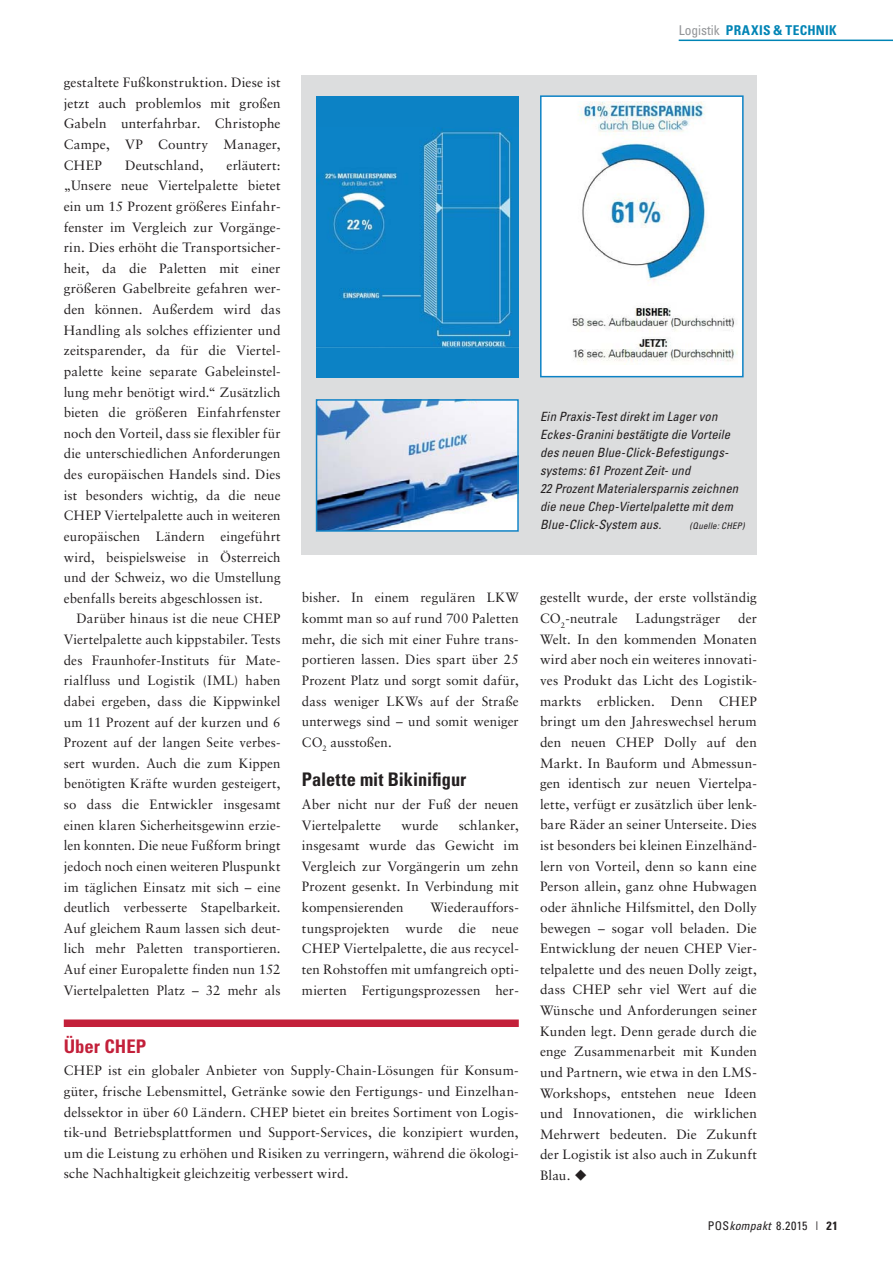
<style>
.page{position:relative;width:893px;height:1263px;background:#fff}
.page>*{position:absolute;margin:0;border:0;box-sizing:border-box;transform-origin:0 0}
.t1{font:700 condensed 18.75px "Univers";color:#231f20}
.t2{font:700 condensed 18.75px "Univers";color:#c3203a}
.t3{font:13.5px/20.7px "Sabon LT Std";letter-spacing:.01em;color:#231f20;text-align:justify}
.t4{font:700 condensed 13.5px "Univers";letter-spacing:.02em;color:#0084b5}
.t5{font:italic condensed 12.75px/18px "Univers";letter-spacing:.01em;color:#231f20}
.t6{font:condensed 12px "Univers";letter-spacing:.035em;color:#231f20}
.t7{font:italic condensed 9px "Univers";letter-spacing:.025em;color:#231f20}
.s1{font-weight:400;color:#939598}
.s2{font-style:italic}
.s3{font-weight:700}
</style>
<div class="page">
<hr style="left:679px;top:40px;width:214px;height:1px;background:#0084b5">
<div style="left:302px;top:76px;width:455px;height:479px;background:#dcddde"></div>
<div style="left:64px;top:1019px;width:455px;height:8px;background:#c3203a"></div>
<div style="left:316px;top:96px;width:202px;height:282px;background:#0c82c5"></div>
<img style="left:316px;top:130px;width:202px;height:218px">
<div style="left:541px;top:96px;width:202px;height:281px;background:#fff"></div>
<img style="left:572px;top:102px;width:166px;height:263px">
<div style="left:540px;top:95px;width:204px;height:282px;border:2px solid #0c82c5"></div>
<img style="left:319px;top:402px;width:197px;height:127px">
<div style="left:316px;top:399px;width:203px;height:133px;border:2px solid #1082c5"></div>
<p class="t3" style="left:64px;top:73px;width:218px">gestaltete Fußkonstruktion. Diese ist jetzt auch problemlos mit großen Gabeln unterfahrbar. Christophe Campe, VP Country Manager, CHEP</p>
<p class="t3" style="left:64px;top:155px;width:218px;text-indent:163px">erläutert: „Unsere neue Viertelpalette bietet ein um 15 Prozent größeres Einfahr&shy;fenster im Vergleich zur Vorgänge&shy;rin. Dies erhöht die Transportsicher&shy;heit, da die Paletten mit einer größeren Gabelbreite gefahren wer&shy;den können. Außerdem wird das Handling als solches effizienter und zeitsparender, da für die Viertel&shy;palette keine separate Gabeleinstel&shy;lung mehr benötigt wird.“ Zusätzlich bieten die größeren Einfahrfenster noch den Vorteil, dass sie flexibler für die unterschiedlichen Anforderungen des europäischen Handels sind. Dies ist besonders wichtig, da die neue CHEP Viertelpalette auch in weiteren europäischen Ländern eingeführt wird, beispielsweise in Österreich und der Schweiz, wo die Umstellung ebenfalls bereits abgeschlossen ist.</p>
<p class="t3" style="left:64px;top:609px;width:218px;text-indent:13px">Darüber hinaus ist die neue CHEP Viertelpalette auch kippstabiler. Tests des Fraunhofer-Instituts für Mate&shy;rialfluss und Logistik (IML) haben dabei ergeben, dass die Kippwinkel um 11 Prozent auf der kurzen und 6<br>Prozent auf der langen Seite verbes&shy;sert wurden. Auch die zum Kippen benötigten Kräfte wurden gesteigert, so dass die Entwickler insgesamt einen klaren Sicherheitsgewinn erzie&shy;len konnten. Die neue Fußform bringt jedoch noch einen weiteren Pluspunkt im täglichen Einsatz mit sich – eine deutlich verbesserte Stapelbarkeit.<br>Auf gleichem Raum lassen sich deut&shy;lich mehr Paletten transportieren.<br>Auf einer Europalette finden nun 152<br>Viertelpaletten Platz – 32 mehr als</p>
<p class="t3" style="left:125px;top:155px;width:80px">Deutschland,</p>
<p class="t3" style="left:302px;top:588px;width:218px">bisher. In einem regulären LKW kommt man so auf rund 700 Paletten mehr, die sich mit einer Fuhre trans&shy;portieren lassen. Dies spart über 25<br>Prozent Platz und sorgt somit dafür, dass weniger LKWs auf der Straße unterwegs sind – und somit weniger CO<sub>2</sub> ausstoßen.</p>
<h1 class="t1" style="left:302px;top:773px;width:166px">Palette mit Bikinifigur</h1>
<p class="t3" style="left:302px;top:795px;width:218px">Aber nicht nur der Fuß der neuen<br>Viertelpalette</p>
<p class="t3" style="left:302px;top:815px;width:218px;text-indent:157px">schlanker, insgesamt wurde das Gewicht im Vergleich zur Vorgängerin um zehn Prozent gesenkt. In Verbindung mit kompensierenden</p>
<p class="t3" style="left:401px;top:815px;width:39px">wurde</p>
<p class="t3" style="left:302px;top:898px;width:218px;text-indent:128px">Wiederauffors&shy;tungsprojekten wurde die neue CHEP Viertelpalette, die aus recycel&shy;ten Rohstoffen mit umfangreich opti&shy;mierten Fertigungsprozessen her-</p>
<h1 class="t2" style="left:64px;top:1039px;width:84px">Über CHEP</h1>
<p class="t3" style="left:64px;top:1061px;width:456px">CHEP ist ein globaler Anbieter von Supply-Chain-Lösungen für Konsum&shy;güter, frische Lebensmittel, Getränke sowie den Fertigungs- und Einzelhan&shy;delssektor in über 60 Ländern. CHEP bietet ein breites Sortiment von Logis&shy;tik-und Betriebsplattformen und Support-Services, die konzipiert wurden, um die Leistung zu erhöhen und Risiken zu verringern, während die ökologi&shy;sche Nachhaltigkeit gleichzeitig verbessert wird.</p>
<p class="t4" style="left:679px;top:26px;width:160px"><span class="s1">Logistik</span> PRAXIS &amp; TECHNIK</p>
<p class="t5" style="left:540px;top:408px;width:200px">Ein Praxis-Test direkt im Lager von Eckes-Granini bestätigte die Vorteile des neuen Blue-Click-Befestigungs&shy;systems: 61 Prozent Zeit- und<br>22 Prozent Materialersparnis zeichnen die neue Chep-Viertelpalette mit dem Blue-Click-System aus.</p>
<p class="t7" style="left:690px;top:522px;width:57px">(Quelle: CHEP)</p>
<p class="t3" style="left:540px;top:588px;width:218px">gestellt wurde, der erste vollständig<br>CO<sub>2</sub>-neutrale</p>
<p class="t3" style="left:540px;top:609px;width:218px;text-indent:198px">der Welt. In den kommenden Monaten wird aber noch ein weiteres innovati&shy;ves Produkt das Licht des Logistik&shy;markts erblicken. Denn CHEP bringt um den Jahreswechsel herum den neuen CHEP Dolly auf den Markt. In Bauform und Abmessun&shy;gen identisch zur neuen Viertelpa&shy;lette, verfügt er zusätzlich über lenk&shy;bare Räder an seiner Unterseite. Dies ist besonders bei kleinen Einzelhänd&shy;lern von Vorteil, denn so kann eine Person allein, ganz ohne Hubwagen oder ähnliche Hilfsmittel, den Dolly bewegen – sogar voll beladen. Die Entwicklung der neuen CHEP Vier&shy;telpalette und des neuen Dolly zeigt, dass CHEP sehr viel Wert auf die Wünsche und Anforderungen seiner Kunden legt. Denn gerade durch die enge Zusammenarbeit mit Kunden und Partnern, wie etwa in den LMS-Workshops, entstehen neue Ideen und Innovationen, die wirklichen Mehrwert bedeuten. Die Zukunft der Logistik ist also auch in Zukunft Blau. ◆</p>
<p class="t3" style="left:636px;top:609px;width:86px">Ladungsträger</p>
<p class="t6" style="left:708px;top:1221px;width:132px">POS<span class="s2">kompakt</span> 8.2015 | <span class="s3">21</span></p>
</div>
